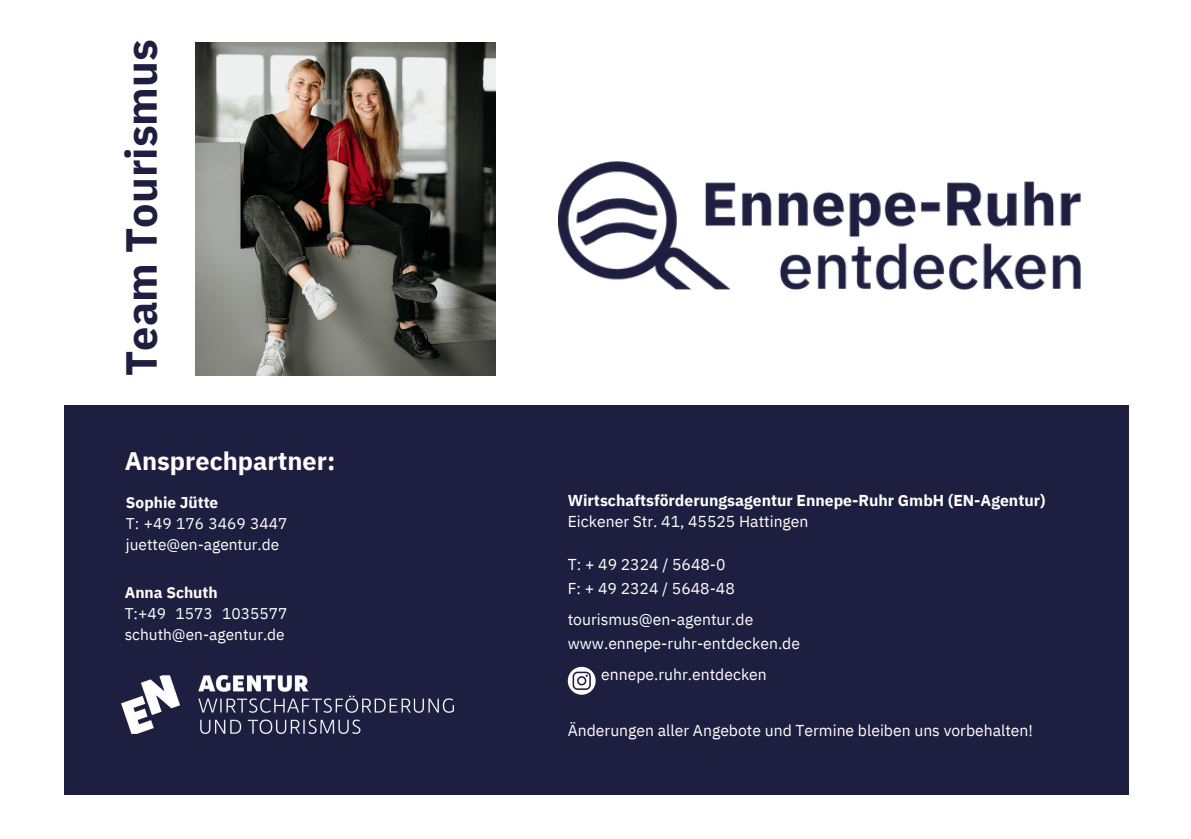
<style>
.page{position:relative;width:1191px;height:839px;background:#fff}
.page>*{position:absolute;margin:0;border:0;box-sizing:border-box;transform-origin:0 0}
.t1{font:700 43.2px "IBM Plex Sans";color:#1e1f40}
.t2{font:700 25.2px "IBM Plex Sans";color:#fff}
.t3{font:15.8px/23.6px "IBM Plex Sans";color:#fff}
.t4{font:700 15.8px "IBM Plex Sans";color:#fff}
.t5{font:15.6px/21px "IBM Plex Sans";color:#fff}
.t6{font:700 15.6px "IBM Plex Sans";color:#fff}
</style>
<div class="page">
<img style="left:558px;top:162px;width:522px;height:127px">
<img style="left:196px;top:43px;width:300px;height:333px">
<div style="left:64px;top:405px;width:1065px;height:390px;background:#1e1f40"></div>
<svg style="left:568px;top:666px;width:28px;height:28px"></svg>
<img style="left:122px;top:675px;width:331px;height:58px">
<p class="t1" style="left:112px;top:376px;width:338px;rotate:-90deg">Team Tourismus</p>
<p class="t2" style="left:125px;top:444px;width:212px">Ansprechpartner:</p>
<h3 class="t6" style="left:126px;top:491px;width:94px">Sophie Jütte</h3>
<p class="t5" style="left:126px;top:512px;width:163px">T: +49 176 3469 3447 juette@en-agentur.de</p>
<p class="t6" style="left:125px;top:582px;width:94px">Anna Schuth</p>
<p class="t5" style="left:125px;top:602px;width:164px">T:+49 1573 1035577 schuth@en-agentur.de</p>
<p class="t4" style="left:568px;top:489px;width:479px">Wirtschaftsförderungsagentur Ennepe-Ruhr GmbH (EN-Agentur)</p>
<p class="t3" style="left:568px;top:509px;width:242px">Eickener Str. 41, 45525 Hattingen</p>
<p class="t3" style="left:568px;top:552px;width:169px">T: + 49 2324 / 5648-0<br>F: + 49 2324 / 5648-48</p>
<p class="t3" style="left:568px;top:607px;width:187px">tourismus@en-agentur.de</p>
<p class="t3" style="left:568px;top:631px;width:234px">www.ennepe-ruhr-entdecken.de</p>
<p class="t3" style="left:601px;top:662px;width:167px">ennepe.ruhr.entdecken</p>
<p class="t3" style="left:568px;top:717px;width:467px">Änderungen aller Angebote und Termine bleiben uns vorbehalten!</p>
</div>
